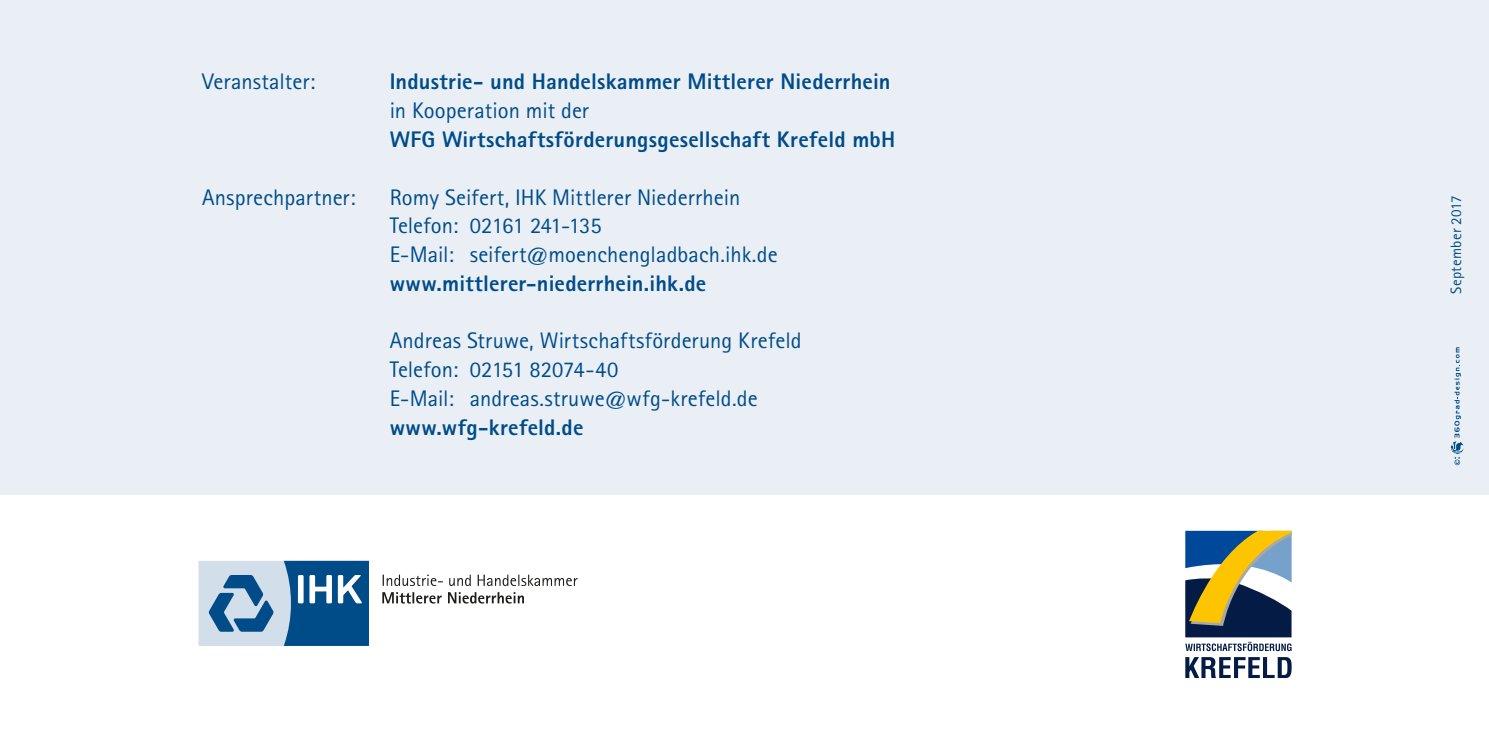
<style>
.page{position:relative;width:1489px;height:745px;background:#fff}
.page>*{position:absolute;margin:0;border:0;box-sizing:border-box;transform-origin:0 0}
.t1{font:22.5px/28.8px "Rotis Sans Serif Pro";letter-spacing:.005em;color:#004c89}
.t2{font:800 22.5px "Rotis Sans Serif Pro";letter-spacing:.01em;color:#004c89}
.t3{font:15px "Rotis Sans Serif Pro";letter-spacing:.015em;color:#004c89}
</style>
<div class="page">
<div style="left:0;top:0;width:1488px;height:494px;background:#e9eff5"></div>
<svg style="left:198px;top:560px;width:171px;height:85px;background:#6794b9"></svg>
<svg style="left:382px;top:592px;width:142px;height:11px"></svg>
<svg style="left:382px;top:574px;width:195px;height:11px"></svg>
<svg style="left:1185px;top:657px;width:106px;height:20px"></svg>
<svg style="left:1185px;top:530px;width:106px;height:120px"></svg>
<svg style="left:1450px;top:347px;width:13px;height:118px"></svg>
<p class="t1" style="left:202px;top:67px;width:115px">Veranstalter:</p>
<p class="t2" style="left:389px;top:67px;width:502px">Industrie- und Handelskammer Mittlerer Niederrhein</p>
<p class="t1" style="left:389px;top:96px;width:201px">in Kooperation mit der</p>
<p class="t2" style="left:389px;top:125px;width:507px">WFG Wirtschaftsförderungsgesellschaft Krefeld mbH</p>
<p class="t1" style="left:202px;top:182px;width:155px">Ansprechpartner:</p>
<p class="t1" style="left:389px;top:182px;width:389px">Romy Seifert, IHK Mittlerer Niederrhein<br>Telefon: 02161 241-135<br>E-Mail: seifert@moenchengladbach.ihk.de</p>
<p class="t2" style="left:389px;top:269px;width:318px">www.mittlerer-niederrhein.ihk.de</p>
<p class="t1" style="left:389px;top:326px;width:413px">Andreas Struwe, Wirtschaftsförderung Krefeld<br>Telefon: 02151 82074-40<br>E-Mail: andreas.struwe@wfg-krefeld.de</p>
<p class="t2" style="left:389px;top:412px;width:195px">www.wfg-krefeld.de</p>
<p class="t3" style="left:1447px;top:293px;width:100px;rotate:-90deg">September 2017</p>
</div>
